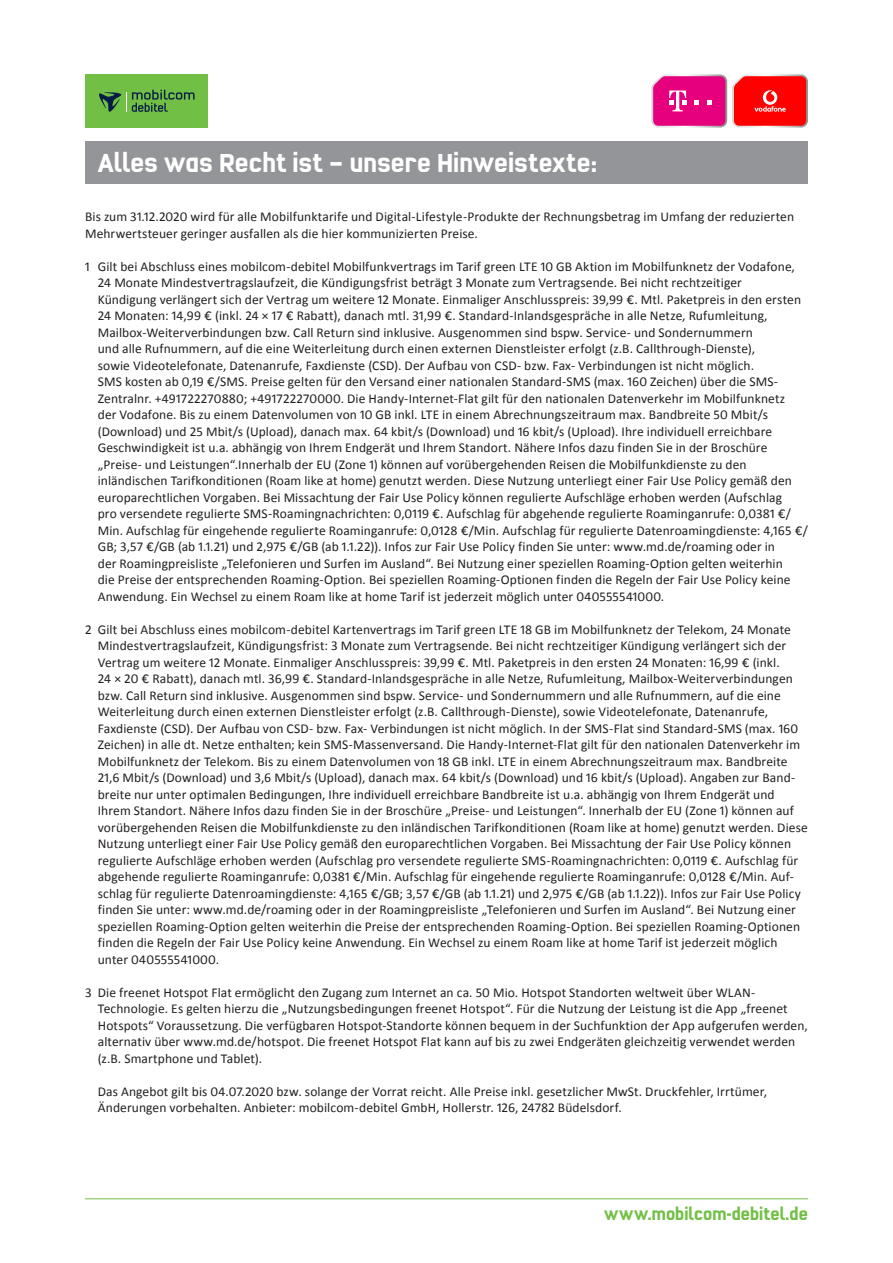
<style>
.page{position:relative;width:893px;height:1263px;background:#fff}
.page>*{position:absolute;margin:0;border:0;box-sizing:border-box;transform-origin:0 0}
.t1{font:500 27px "Q Type Freenet Comp";color:#fff}
.t2{font:500 18px "Q Type Freenet Comp";color:#71bf44}
.t3{font:13.5px/16.5px "Calibri";letter-spacing:.005em;color:#231f20}
</style>
<div class="page">
<hr style="left:85px;top:1198px;width:723px;height:1px;background:#71bf44">
<div style="left:85px;top:74px;width:122px;height:54px;background:#71bf44"></div>
<svg style="left:99px;top:90px;width:96px;height:22px"></svg>
<div style="left:85px;top:141px;width:723px;height:43px;background:#939598"></div>
<svg style="left:651px;top:74px;width:157px;height:54px"></svg>
<h1 class="t1" style="left:98px;top:145px;width:501px">Alles was Recht ist – unsere Hinweistexte:</h1>
<p class="t3" style="left:85px;top:208px;width:711px">Bis zum 31.12.2020 wird für alle Mobilfunktarife und Digital-Lifestyle-Produkte der Rechnungsbetrag im Umfang der reduzierten<br>Mehrwertsteuer geringer ausfallen als die hier kommunizierten Preise.</p>
<p class="t3" style="left:98px;top:257px;width:712px;text-indent:-13px">1 Gilt bei Abschluss eines mobilcom-debitel Mobilfunkvertrags im Tarif green LTE 10 GB Aktion im Mobilfunknetz der Vodafone, 24 Monate Mindestvertragslaufzeit, die Kündigungsfrist beträgt 3 Monate zum Vertragsende. Bei nicht rechtzeitiger<br>Kündigung verlängert sich der Vertrag um weitere 12 Monate. Einmaliger Anschlusspreis: 39,99 €. Mtl. Paketpreis in den ersten 24 Monaten: 14,99 € (inkl. 24 × 17 € Rabatt), danach mtl. 31,99 €. Standard-Inlandsgespräche in alle Netze, Rufumleitung, Mailbox-Weiterverbindungen bzw. Call Return sind inklusive. Ausgenommen sind bspw. Service- und Sondernummern<br>und alle Rufnummern, auf die eine Weiterleitung durch einen externen Dienstleister erfolgt (z.B. Callthrough-Dienste),<br>sowie Videotelefonate, Datenanrufe, Faxdienste (CSD). Der Aufbau von CSD- bzw. Fax- Verbindungen ist nicht möglich.<br>SMS kosten ab 0,19 €/SMS. Preise gelten für den Versand einer nationalen Standard-SMS (max. 160 Zeichen) über die SMS-Zentralnr. +491722270880; +491722270000. Die Handy-Internet-Flat gilt für den nationalen Datenverkehr im Mobilfunknetz<br>der Vodafone. Bis zu einem Datenvolumen von 10 GB inkl. LTE in einem Abrechnungszeitraum max. Bandbreite 50 Mbit/s (Download) und 25 Mbit/s (Upload), danach max. 64 kbit/s (Download) und 16 kbit/s (Upload). Ihre individuell erreichbare Geschwindigkeit ist u.a. abhängig von Ihrem Endgerät und Ihrem Standort. Nähere Infos dazu finden Sie in der Broschüre „Preise- und Leistungen“.Innerhalb der EU (Zone 1) können auf vorübergehenden Reisen die Mobilfunkdienste zu den inländischen Tarifkonditionen (Roam like at home) genutzt werden. Diese Nutzung unterliegt einer Fair Use Policy gemäß den europarechtlichen Vorgaben. Bei Missachtung der Fair Use Policy können regulierte Aufschläge erhoben werden (Aufschlag<br>pro versendete regulierte SMS-Roamingnachrichten: 0,0119 €. Aufschlag für abgehende regulierte Roaminganrufe: 0,0381 €/ Min. Aufschlag für eingehende regulierte Roaminganrufe: 0,0128 €/Min. Aufschlag für regulierte Datenroamingdienste: 4,165 €/ GB; 3,57 €/GB (ab 1.1.21) und 2,975 €/GB (ab 1.1.22)). Infos zur Fair Use Policy finden Sie unter: www.md.de/roaming oder in<br>der Roamingpreisliste „Telefonieren und Surfen im Ausland“. Bei Nutzung einer speziellen Roaming-Option gelten weiterhin<br>die Preise der entsprechenden Roaming-Option. Bei speziellen Roaming-Optionen finden die Regeln der Fair Use Policy keine Anwendung. Ein Wechsel zu einem Roam like at home Tarif ist jederzeit möglich unter 040555541000.</p>
<p class="t3" style="left:98px;top:620px;width:712px;text-indent:-13px">2 Gilt bei Abschluss eines mobilcom-debitel Kartenvertrags im Tarif green LTE 18 GB im Mobilfunknetz der Telekom, 24 Monate Mindestvertragslaufzeit, Kündigungsfrist: 3 Monate zum Vertragsende. Bei nicht rechtzeitiger Kündigung verlängert sich der Vertrag um weitere 12 Monate. Einmaliger Anschlusspreis: 39,99 €. Mtl. Paketpreis in den ersten 24 Monaten: 16,99 € (inkl.<br>24 × 20 € Rabatt), danach mtl. 36,99 €. Standard-Inlandsgespräche in alle Netze, Rufumleitung, Mailbox-Weiterverbindungen bzw. Call Return sind inklusive. Ausgenommen sind bspw. Service- und Sondernummern und alle Rufnummern, auf die eine Weiterleitung durch einen externen Dienstleister erfolgt (z.B. Callthrough-Dienste), sowie Videotelefonate, Datenanrufe, Faxdienste (CSD). Der Aufbau von CSD- bzw. Fax- Verbindungen ist nicht möglich. In der SMS-Flat sind Standard-SMS (max. 160<br>Zeichen) in alle dt. Netze enthalten; kein SMS-Massenversand. Die Handy-Internet-Flat gilt für den nationalen Datenverkehr im Mobilfunknetz der Telekom. Bis zu einem Datenvolumen von 18 GB inkl. LTE in einem Abrechnungszeitraum max. Bandbreite 21,6 Mbit/s (Download) und 3,6 Mbit/s (Upload), danach max. 64 kbit/s (Download) und 16 kbit/s (Upload). Angaben zur Band&shy;breite nur unter optimalen Bedingungen, Ihre individuell erreichbare Bandbreite ist u.a. abhängig von Ihrem Endgerät und Ihrem Standort. Nähere Infos dazu finden Sie in der Broschüre „Preise- und Leistungen“. Innerhalb der EU (Zone 1) können auf vorübergehenden Reisen die Mobilfunkdienste zu den inländischen Tarifkonditionen (Roam like at home) genutzt werden. Diese Nutzung unterliegt einer Fair Use Policy gemäß den europarechtlichen Vorgaben. Bei Missachtung der Fair Use Policy können regulierte Aufschläge erhoben werden (Aufschlag pro versendete regulierte SMS-Roamingnachrichten: 0,0119 €. Aufschlag für abgehende regulierte Roaminganrufe: 0,0381 €/Min. Aufschlag für eingehende regulierte Roaminganrufe: 0,0128 €/Min. Auf&shy;schlag für regulierte Datenroamingdienste: 4,165 €/GB; 3,57 €/GB (ab 1.1.21) und 2,975 €/GB (ab 1.1.22)). Infos zur Fair Use Policy finden Sie unter: www.md.de/roaming oder in der Roamingpreisliste „Telefonieren und Surfen im Ausland“. Bei Nutzung einer speziellen Roaming-Option gelten weiterhin die Preise der entsprechenden Roaming-Option. Bei speziellen Roaming-Optionen finden die Regeln der Fair Use Policy keine Anwendung. Ein Wechsel zu einem Roam like at home Tarif ist jederzeit möglich unter 040555541000.</p>
<p class="t3" style="left:98px;top:983px;width:712px;text-indent:-13px">3 Die freenet Hotspot Flat ermöglicht den Zugang zum Internet an ca. 50 Mio. Hotspot Standorten weltweit über WLAN-Technologie. Es gelten hierzu die „Nutzungsbedingungen freenet Hotspot“. Für die Nutzung der Leistung ist die App „freenet Hotspots“ Voraussetzung. Die verfügbaren Hotspot-Standorte können bequem in der Suchfunktion der App aufgerufen werden, alternativ über www.md.de/hotspot. Die freenet Hotspot Flat kann auf bis zu zwei Endgeräten gleichzeitig verwendet werden (z.B. Smartphone und Tablet).</p>
<p class="t3" style="left:98px;top:1082px;width:671px">Das Angebot gilt bis 04.07.2020 bzw. solange der Vorrat reicht. Alle Preise inkl. gesetzlicher MwSt. Druckfehler, Irrtümer,<br>Änderungen vorbehalten. Anbieter: mobilcom-debitel GmbH, Hollerstr. 126, 24782 Büdelsdorf.</p>
<h2 class="t2" style="left:604px;top:1203px;width:205px">www.mobilcom-debitel.de</h2>
</div>
